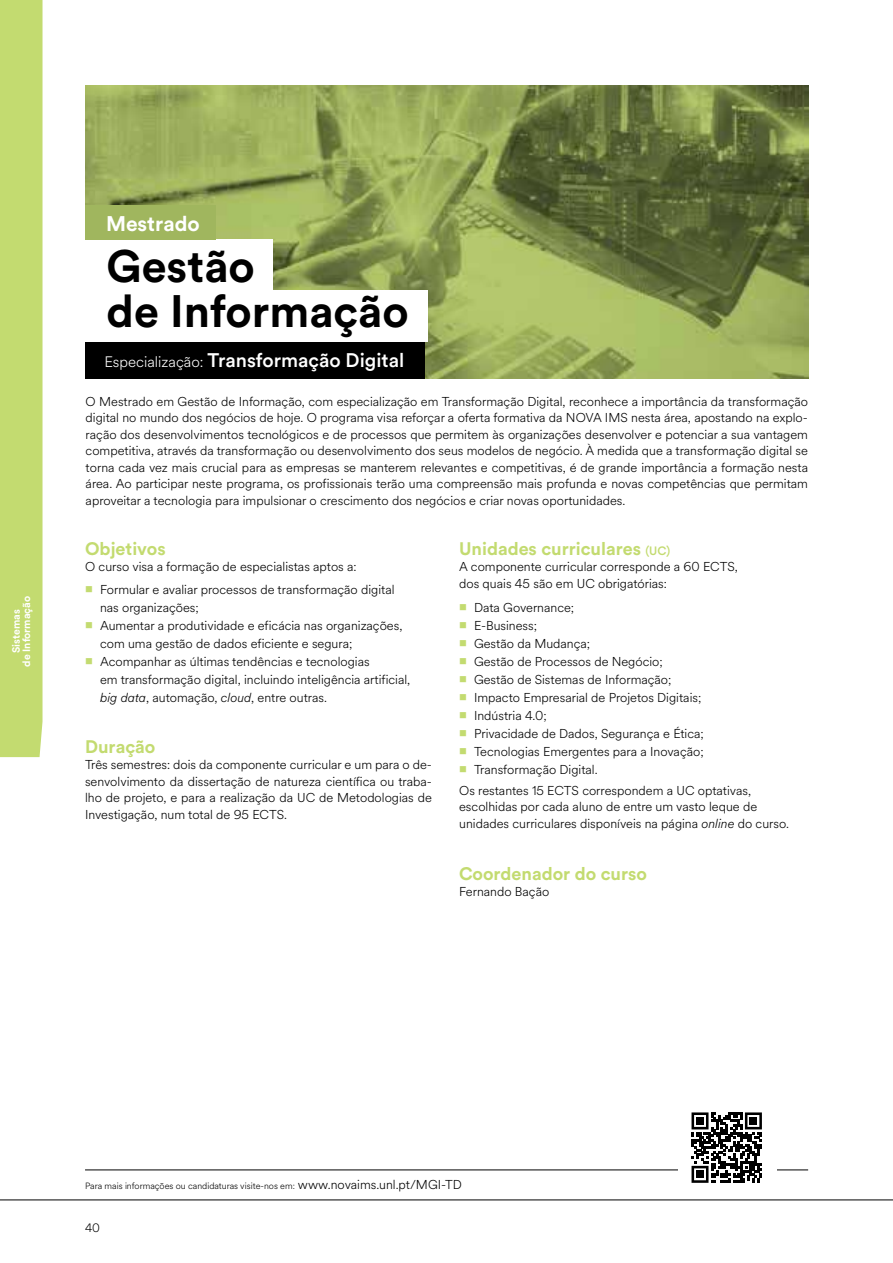
<style>
.page{position:relative;width:893px;height:1263px;background:#fff}
.page>*{position:absolute;margin:0;border:0;box-sizing:border-box;transform-origin:0 0}
.t1{font:700 45px/45px "Circular Std";color:#000}
.t2{font:700 21px "Circular Std";color:#fff}
.t3{font:500 19.5px "Circular Std";color:#fff}
.t4{font:700 18px "Circular Std";color:#c3db70}
.t5{font:300 12.75px/18px "Circular Spotify Text";color:#000}
.t6{font:300 12px "Circular Spotify Text";color:#000}
.t7{font:700 10.5px/10.5px "Circular Std";color:#fff;text-align:center}
.t8{font:300 9px "Circular Spotify Text";color:#000}
.s1{font-family:"Circular Spotify Text";font-weight:300;font-size:15px}
.s2{font-style:italic}
.s3{font-weight:500;font-size:12px}
.s4{font-size:12.75px}
</style>
<div class="page">
<hr style="left:85px;top:1170px;width:723px;height:1px;background:#000">
<div style="left:678px;top:1099px;width:99px;height:98px;background:#fff"></div>
<img style="left:85px;top:85px;width:723px;height:293px">
<div style="left:85px;top:240px;width:188px;height:58px;background:#fff"></div>
<div style="left:85px;top:290px;width:343px;height:52px;background:#fff"></div>
<div style="left:85px;top:342px;width:339px;height:36px;background:#000"></div>
<div style="left:85px;top:205px;width:131px;height:35px;background:#a0b65e"></div>
<svg style="left:691px;top:1112px;width:71px;height:71px"></svg>
<div style="left:696px;top:1117px;width:8px;height:7px;background:#000"></div>
<div style="left:750px;top:1117px;width:7px;height:7px;background:#000"></div>
<div style="left:696px;top:1171px;width:8px;height:7px;background:#000"></div>
<div style="left:0;top:0;width:43px;height:757px;background:#c3db70"></div>
<hr style="left:0;top:1200px;width:893px;height:1px;background:#000">
<p class="t7" style="left:11px;top:666px;width:72px;rotate:-90deg">Sistemas<br>de Informação</p>
<h2 class="t2" style="left:106px;top:210px;width:95px">Mestrado</h2>
<h1 class="t1" style="left:107px;top:243px;width:304px">Gestão<br>de Informação</h1>
<h3 class="t3" style="left:104px;top:348px;width:301px"><span class="s1">Especialização:</span> Transformação Digital</h3>
<p class="t5" style="left:86px;top:393px;width:724px;line-height:16.5px;text-align:justify">O Mestrado em Gestão de Informação, com especialização em Transformação Digital, reconhece a importância da transformação digital no mundo dos negócios de hoje. O programa visa reforçar a oferta formativa da NOVA IMS nesta área, apostando na explo&shy;ração dos desenvolvimentos tecnológicos e de processos que permitem às organizações desenvolver e potenciar a sua vantagem competitiva, através da transformação ou desenvolvimento dos seus modelos de negócio. À medida que a transformação digital se torna cada vez mais crucial para as empresas se manterem relevantes e competitivas, é de grande importância a formação nesta área. Ao participar neste programa, os profissionais terão uma compreensão mais profunda e novas competências que permitam aproveitar a tecnologia para impulsionar o crescimento dos negócios e criar novas oportunidades.</p>
<h3 class="t4" style="left:85px;top:537px;width:82px">Objetivos</h3>
<p class="t5" style="left:100px;top:555px;width:296px;line-height:23px;text-indent:-15px">O curso visa a formação de especialistas aptos a:<br>Formular e avaliar processos de transformação digital</p>
<p class="t5" style="left:100px;top:599px;width:312px">nas organizações;<br>Aumentar a produtividade e eficácia nas organizações, com uma gestão de dados eficiente e segura; Acompanhar as últimas tendências e tecnologias<br>em transformação digital, incluindo inteligência artificial, <span class="s2">big data</span>, automação, <span class="s2">cloud</span>, entre outras.</p>
<h3 class="t4" style="left:85px;top:735px;width:72px">Duração</h3>
<p class="t5" style="left:85px;top:757px;width:348px;line-height:16.5px;text-align:justify">Três semestres: dois da componente curricular e um para o de&shy;senvolvimento da dissertação de natureza científica ou traba&shy;lho de projeto, e para a realização da UC de Metodologias de Investigação, num total de 95 ECTS.</p>
<h3 class="t4" style="left:459px;top:537px;width:213px">Unidades curriculares <span class="s3">(UC)</span></h3>
<p class="t5" style="left:459px;top:559px;width:280px;line-height:16.5px">A componente curricular corresponde a 60 ECTS, dos quais 45 são em UC obrigatórias:</p>
<p class="t5" style="left:474px;top:599px;width:231px">Data Governance;<br>E-Business;<br>Gestão da Mudança;<br>Gestão de Processos de Negócio;<br>Gestão de Sistemas de Informação;<br>Impacto Empresarial de Projetos Digitais;<br>Indústria 4.0;<br>Privacidade de Dados, Segurança e Ética;<br>Tecnologias Emergentes para a Inovação;<br>Transformação Digital.</p>
<p class="t5" style="left:459px;top:782px;width:331px;line-height:16.5px">Os restantes 15 ECTS correspondem a UC optativas, escolhidas por cada aluno de entre um vasto leque de unidades curriculares disponíveis na página <span class="s2">online</span> do curso.</p>
<h3 class="t4" style="left:459px;top:862px;width:189px">Coordenador do curso</h3>
<p class="t5" style="left:459px;top:883px;width:92px">Fernando Bação</p>
<p class="t8" style="left:85px;top:1179px;width:378px">Para mais informações ou candidaturas visite-nos em: <span class="s4">www.novaims.unl.pt/MGI-TD</span></p>
<p class="t6" style="left:85px;top:1220px;width:17px">40</p>
</div>
